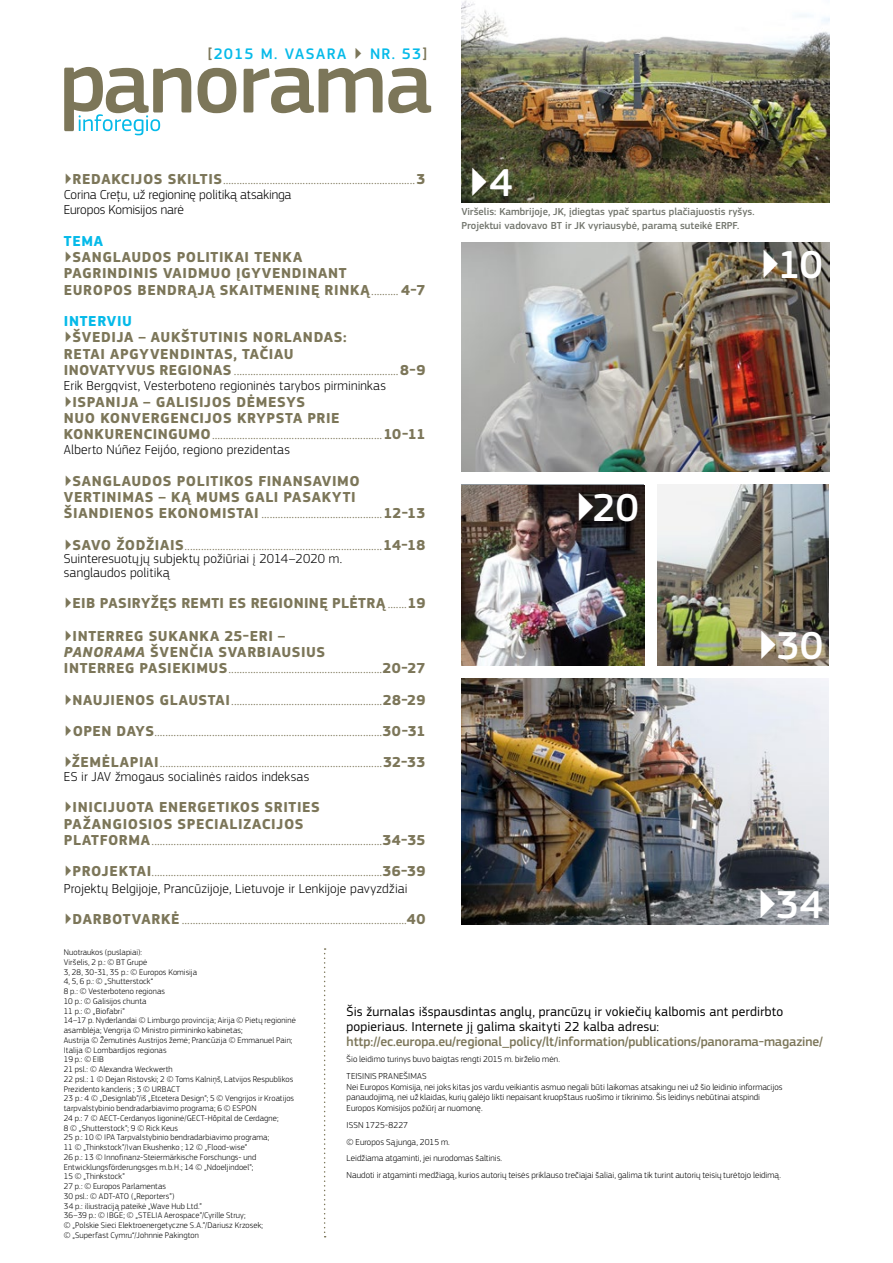
<style>
.page{position:relative;width:893px;height:1263px;background:#fff}
.page>*{position:absolute;margin:0;border:0;box-sizing:border-box;transform-origin:0 0}
.t1{font:500 40.5px "EC Square Sans Pro";color:#fff}
.t2{font:500 15.9px "EC Square Sans Pro";letter-spacing:.08em;color:#05bae9}
.t3{font:300 15px/16.4px "EC Square Sans Pro";color:#7c7659}
.t4{font:700 15px/16.4px "EC Square Sans Pro";letter-spacing:.04em;color:#7c7659}
.t5{font:700 15px "EC Square Sans Pro";letter-spacing:.045em;color:#05bae9}
.t6{font:300 13.5px/13.5px "EC Square Sans Pro";letter-spacing:.01em;color:#000}
.t7{font:13.5px/15px "EC Square Sans Pro";letter-spacing:.015em;color:#000}
.t8{font:500 13.5px "EC Square Sans Pro";letter-spacing:-.01em;color:#7c7659}
.t9{font:300 13.5px/15px "EC Square Sans Pro";letter-spacing:-.01em;color:#000}
.t10{font:500 10.5px/13.5px "EC Square Sans Pro";color:#73766e}
.t11{font:300 9px/16.8px "EC Square Sans Pro";letter-spacing:.005em;color:#000}
.t12{font:300 8.55px/9.8px "EC Square Sans Pro";letter-spacing:.01em;color:#000}
.s1{color:#7c7659}
.s2{font-weight:700}
.s3{font-weight:300}
.s4{font-weight:700;font-style:italic}
</style>
<div class="page">
<img style="left:461px;top:678px;width:368px;height:247px">
<img style="left:462px;top:485px;width:182px;height:181px">
<img style="left:462px;top:0;width:367px;height:203px">
<img style="left:461px;top:242px;width:368px;height:230px">
<img style="left:657px;top:485px;width:172px;height:181px">
<svg style="left:324px;top:948px;width:2px;height:289px"></svg>
<svg style="left:64px;top:67px;width:367px;height:68px"></svg>
<h2 class="t2" style="left:208px;top:45px;width:220px"><span class="s1">[</span>2015 M. VASARA <span class="s1">▶</span> NR. 53<span class="s1">]</span></h2>
<h3 class="t3" style="left:64px;top:171px;width:363px"><span class="s2">▶REDAKCIJOS SKILTIS</span>......................................................................<span class="s2">3</span></h3>
<h3 class="t9" style="left:64px;top:187px;width:229px">Corina Creţu, už regioninę politiką atsakinga<br>Europos Komisijos narė</h3>
<h3 class="t5" style="left:64px;top:232px;width:41px">TEMA</h3>
<h3 class="t4" style="left:64px;top:249px;width:363px">▶SANGLAUDOS POLITIKAI TENKA<br>PAGRINDINIS VAIDMUO ĮGYVENDINANT<br>EUROPOS BENDRĄJĄ SKAITMENINĘ RINKĄ<span class="s3">..........</span> 4-7</h3>
<h3 class="t5" style="left:64px;top:312px;width:70px">INTERVIU</h3>
<h3 class="t4" style="left:64px;top:330px;width:363px">▶ŠVEDIJA – AUKŠTUTINIS NORLANDAS:<br>RETAI APGYVENDINTAS, TAČIAU<br>INOVATYVUS REGIONAS <span class="s3">............................................................</span>8-9</h3>
<h3 class="t6" style="left:64px;top:379px;width:324px">Erik Bergqvist, Vesterboteno regioninės tarybos pirmininkas</h3>
<h3 class="t4" style="left:64px;top:394px;width:363px">▶ISPANIJA – GALISIJOS DĖMESYS<br>NUO KONVERGENCIJOS KRYPSTA PRIE<br>KONKURENCINGUMO<span class="s3">..............................................................</span>10-11</h3>
<h3 class="t6" style="left:64px;top:443px;width:228px">Alberto Núñez Feijóo, regiono prezidentas</h3>
<h3 class="t4" style="left:64px;top:473px;width:363px">▶SANGLAUDOS POLITIKOS FINANSAVIMO<br>VERTINIMAS – KĄ MUMS GALI PASAKYTI<br>ŠIANDIENOS EKONOMISTAI <span class="s3">............................................</span>12-13</h3>
<h3 class="t3" style="left:64px;top:536px;width:363px"><span class="s2">▶SAVO ŽODŽIAIS</span>........................................................................<span class="s2">14-18</span></h3>
<h3 class="t6" style="left:64px;top:552px;width:280px">Suinteresuotųjų subjektų požiūriai į 2014–2020 m. sanglaudos politiką</h3>
<h3 class="t4" style="left:64px;top:587px;width:363px;line-height:32.7px">▶EIB PASIRYŽĘS REMTI ES REGIONINĘ PLĖTRĄ<span class="s3">.......</span>19 ▶INTERREG SUKANKA 25-ERI –</h3>
<h3 class="t3" style="left:64px;top:644px;width:363px"><span class="s4">PANORAMA</span> <span class="s2">ŠVENČIA SVARBIAUSIUS<br>INTERREG PASIEKIMUS</span>........................................................<span class="s2">20-27</span></h3>
<p class="t3" style="left:64px;top:684px;width:363px;line-height:31.3px;text-align:justify"><span class="s2">▶NAUJIENOS GLAUSTAI</span>.......................................................<span class="s2">28-29 ▶OPEN DAYS</span>...................................................................................<span class="s2">30-31 ▶ŽEMĖLAPIAI</span>.................................................................................<span class="s2">32-33</span></p>
<h3 class="t6" style="left:64px;top:770px;width:247px">ES ir JAV žmogaus socialinės raidos indeksas</h3>
<h3 class="t3" style="left:64px;top:799px;width:363px"><span class="s2">▶INICIJUOTA ENERGETIKOS SRITIES<br>PAŽANGIOSIOS SPECIALIZACIJOS<br>PLATFORMA</span>....................................................................................<span class="s2">34-35</span></h3>
<h3 class="t3" style="left:64px;top:863px;width:363px"><span class="s2">▶PROJEKTAI</span>....................................................................................<span class="s2">36-39</span></h3>
<h3 class="t6" style="left:64px;top:881px;width:345px">Projektų Belgijoje, Prancūzijoje, Lietuvoje ir Lenkijoje pavyzdžiai</h3>
<h3 class="t3" style="left:64px;top:911px;width:363px"><span class="s2">▶DARBOTVARKĖ</span> ..................................................................................<span class="s2">40</span></h3>
<h1 class="t1" style="left:467px;top:159px;width:47px">▶4</h1>
<p class="t10" style="left:461px;top:205px;width:295px">Viršelis: Kambrijoje, JK, įdiegtas ypač spartus plačiajuostis ryšys.<br>Projektui vadovavo BT ir JK vyriausybė, paramą suteikė ERPF.</p>
<h1 class="t1" style="left:758px;top:241px;width:66px">▶10</h1>
<h1 class="t1" style="left:573px;top:484px;width:67px">▶20</h1>
<h1 class="t1" style="left:756px;top:622px;width:69px">▶30</h1>
<h1 class="t1" style="left:755px;top:881px;width:69px">▶34</h1>
<p class="t12" style="left:64px;top:947px;width:234px">Nuotraukos (puslapiai):<br>Viršelis, 2 p.: © BT Grupė<br>3, 28, 30-31, 35 p.: © Europos Komisija<br>4, 5, 6 p.: © „Shutterstock“<br>8 p.: © Vesterboteno regionas<br>10 p.: © Galisijos chunta<br>11 p.: © „Biofabri”<br>14–17 p. Nyderlandai © Limburgo provincija; Airija © Pietų regioninė asamblėja; Vengrija © Ministro pirmininko kabinetas;<br>Austrija © Žemutinės Austrijos žemė; Prancūzija © Emmanuel Pain; Italija © Lombardijos regionas<br>19 p.: © EIB<br>21 psl.: © Alexandra Weckwerth<br>22 psl.: 1 © Dejan Ristovski; 2 © Toms Kalniņš, Latvijos Respublikos Prezidento kancleris ; 3 © URBACT<br>23 p.: 4 © „Designlab”/iš „Etcetera Design”; 5 © Vengrijos ir Kroatijos tarpvalstybinio bendradarbiavimo programa; 6 © ESPON<br>24 p.: 7 © AECT-Cerdanyos ligoninė/GECT-Hôpital de Cerdagne;<br>8 © „Shutterstock”; 9 © Rick Keus<br>25 p.: 10 © IPA Tarpvalstybinio bendradarbiavimo programa;<br>11 © „Thinkstock”/Ivan Ekushenko ; 12 © „Flood-wise”<br>26 p.: 13 © Innofinanz-Steiermärkische Forschungs- und Entwicklungsförderungsges m.b.H.; 14 © „Ndoeljindoel”;<br>15 © „Thinkstock”<br>27 p.: © Europos Parlamentas<br>30 psl.: © ADT-ATO („Reporters”)<br>34 p.: iliustraciją pateikė „Wave Hub Ltd.”<br>36–39 p.: © IBGE; © „STELIA Aerospace”/Cyrille Struy;<br>© „Polskie Sieci Elektroenergetyczne S.A.”/Dariusz Krzosek;<br>© „Superfast Cymru“/Johnnie Pakington</p>
<h3 class="t7" style="left:347px;top:1004px;width:438px">Šis žurnalas išspausdintas anglų, prancūzų ir vokiečių kalbomis ant perdirbto popieriaus. Internete jį galima skaityti 22 kalba adresu:</h3>
<h3 class="t8" style="left:347px;top:1033px;width:478px">http://ec.europa.eu/regional_policy/lt/information/publications/panorama-magazine/</h3>
<p class="t11" style="left:347px;top:1051px;width:215px">Šio leidimo turinys buvo baigtas rengti 2015 m. birželio mėn.<br>TEISINIS PRANEŠIMAS</p>
<p class="t11" style="left:347px;top:1081px;width:437px;line-height:10.5px">Nei Europos Komisija, nei joks kitas jos vardu veikiantis asmuo negali būti laikomas atsakingu nei už šio leidinio informacijos panaudojimą, nei už klaidas, kurių galėjo likti nepaisant kruopštaus ruošimo ir tikrinimo. Šis leidinys nebūtinai atspindi<br>Europos Komisijos požiūrį ar nuomonę.</p>
<p class="t11" style="left:347px;top:1116px;width:436px">ISSN 1725-8227<br>© Europos Sąjunga, 2015 m.<br>Leidžiama atgaminti, jei nurodomas šaltinis.<br>Naudoti ir atgaminti medžiagą, kurios autorių teisės priklauso trečiajai šaliai, galima tik turint autorių teisių turėtojo leidimą.</p>
</div>
